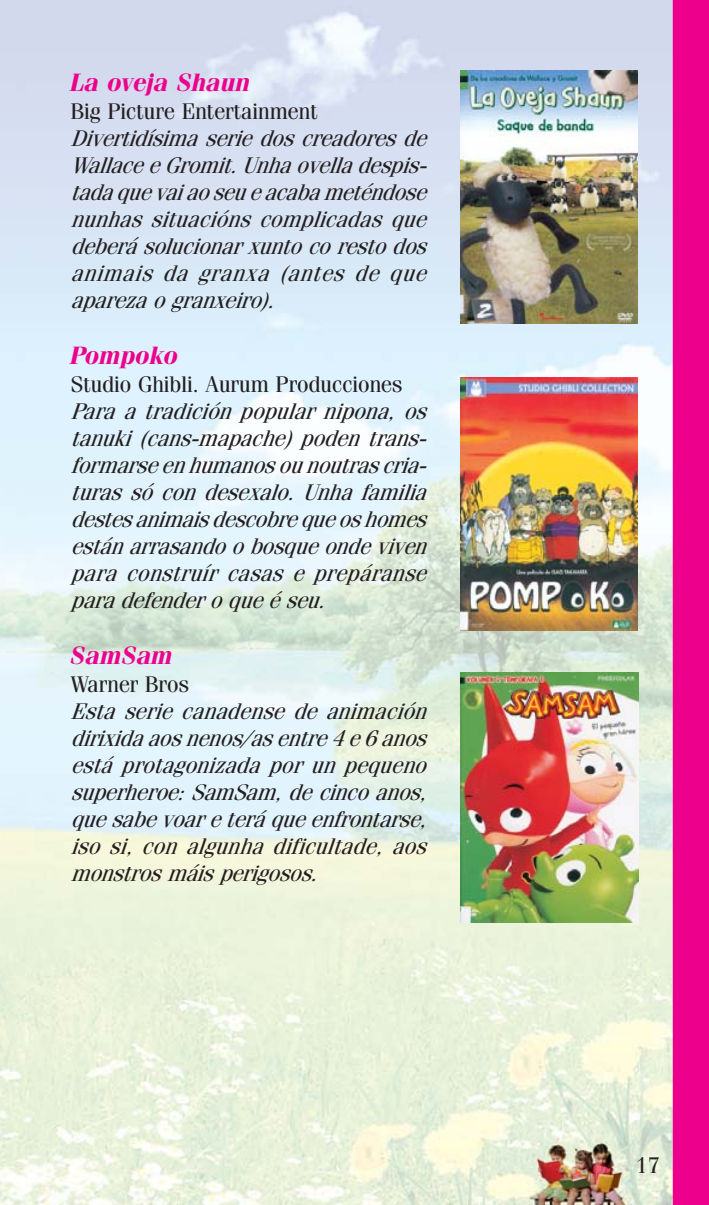
<style>
.page{position:relative;width:709px;height:1205px;background:#fff}
.page>*{position:absolute;margin:0;border:0;box-sizing:border-box;transform-origin:0 0}
.t1{font:25px "TTDD0 O00";color:#ec008c}
.t2{font:22.5px/27px "TTDD6 OI00";letter-spacing:.025em;color:#231f20;text-align:justify}
.t3{font:22.5px "TTDC1 O00";letter-spacing:.005em;color:#231f20}
</style>
<div class="page">
<img style="left:0;top:0;width:672px;height:1205px">
<div style="left:672px;top:0;width:37px;height:1205px;background:#ec008c"></div>
<img style="left:460px;top:71px;width:177px;height:253px">
<img style="left:460px;top:378px;width:177px;height:253px">
<img style="left:461px;top:672px;width:177px;height:250px">
<p class="t1" style="left:71px;top:74px;width:181px">La oveja Shaun</p>
<p class="t3" style="left:71px;top:103px;width:248px">Big Picture Entertainment</p>
<p class="t2" style="left:71px;top:127px;width:357px">Divertidísima serie dos creadores de Wallace e Gromit. Unha ovella despis&shy;tada que vai ao seu e acaba meténdose nunhas situacións complicadas que deberá solucionar xunto co resto dos animais da granxa (antes de que apareza o granxeiro).</p>
<p class="t1" style="left:71px;top:347px;width:109px">Pompoko</p>
<p class="t3" style="left:71px;top:376px;width:333px">Studio Ghibli. Aurum Producciones</p>
<p class="t2" style="left:71px;top:400px;width:357px">Para a tradición popular nipona, os tanuki (cans-mapache) poden trans&shy;formarse en humanos ou noutras cria&shy;turas só con desexalo. Unha familia destes animais descobre que os homes están arrasando o bosque onde viven para construír casas e prepáranse para defender o que é seu.</p>
<p class="t1" style="left:71px;top:647px;width:104px">SamSam</p>
<p class="t3" style="left:71px;top:676px;width:119px">Warner Bros</p>
<p class="t2" style="left:71px;top:700px;width:356px">Esta serie canadense de animación dirixida aos nenos/as entre 4 e 6 anos está protagonizada por un pequeno superheroe: SamSam, de cinco anos, que sabe voar e terá que enfrontarse, iso si, con algunha dificultade, aos monstros máis perigosos.</p>
<p class="t3" style="left:635px;top:1158px;width:25px">17</p>
</div>
